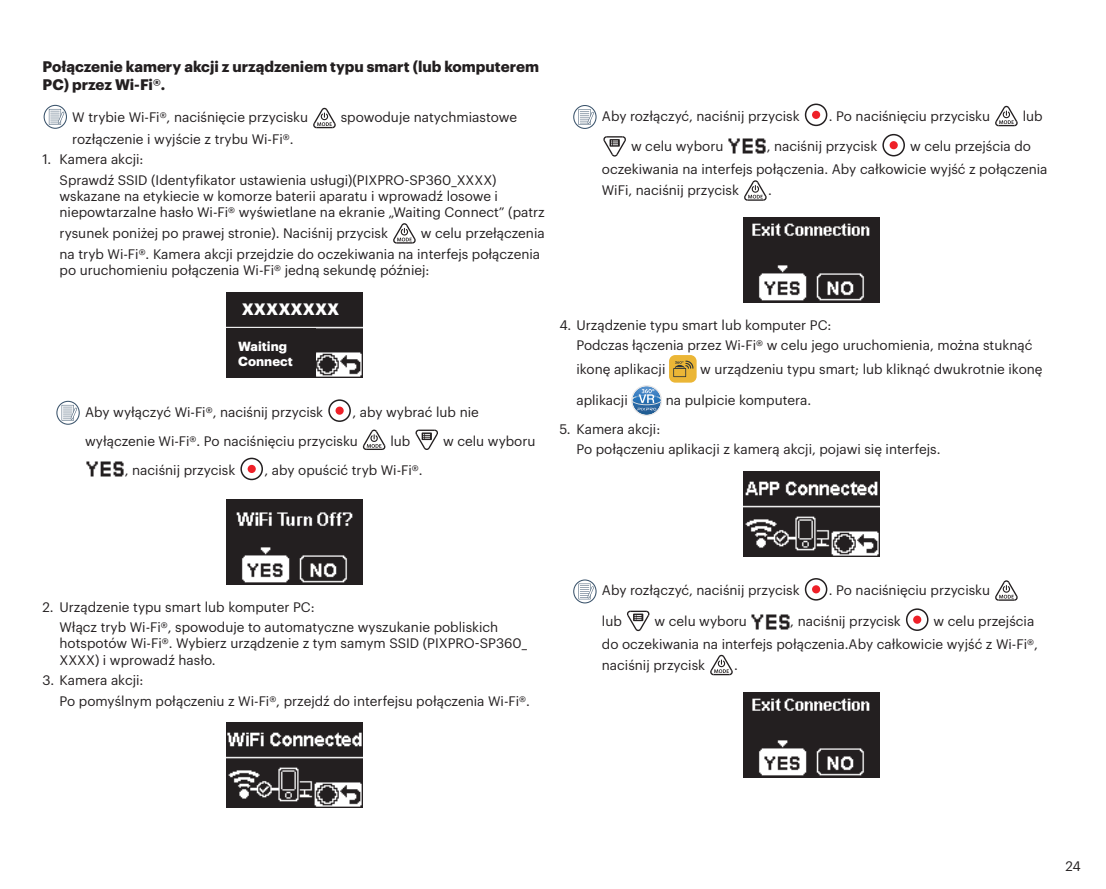
<style>
.page{position:relative;width:1106px;height:889px;background:#fff}
.page>*{position:absolute;margin:0;border:0;box-sizing:border-box;transform-origin:0 0}
.t1{font:700 16.2px "Graphik";color:#fff}
.t2{font:700 15px/18px "Graphik";color:#231f20}
.t3{font:13.5px/20.4px "Graphik";color:#231f20}
.t4{font:700 12.9px/15.6px "Graphik";color:#fff}
</style>
<div class="page">
<svg style="left:44px;top:105px;width:23px;height:24px"></svg>
<svg style="left:313px;top:107px;width:23px;height:22px"></svg>
<svg style="left:393px;top:223px;width:23px;height:21px"></svg>
<img style="left:227px;top:293px;width:135px;height:85px">
<img style="left:227px;top:297px;width:135px;height:27px">
<div style="left:227px;top:329px;width:88px;height:49px;background:#231f20"></div>
<div style="left:233px;top:336px;width:71px;height:34px;background:#231f20"></div>
<div style="left:235px;top:297px;width:101px;height:23px;background:#231f20"></div>
<svg style="left:56px;top:401px;width:24px;height:24px"></svg>
<div style="left:328px;top:399px;width:23px;height:23px;border:1px solid #231f20;border-radius:50%"></div>
<div style="left:335px;top:406px;width:9px;height:9px;background:#ee2028;border-radius:50%"></div>
<svg style="left:362px;top:429px;width:24px;height:21px"></svg>
<svg style="left:415px;top:429px;width:23px;height:21px"></svg>
<img style="left:86px;top:461px;width:38px;height:16px">
<div style="left:240px;top:458px;width:23px;height:22px;border:1px solid #231f20;border-radius:50%"></div>
<div style="left:248px;top:465px;width:8px;height:8px;background:#ee2028;border-radius:50%"></div>
<img style="left:227px;top:499px;width:135px;height:85px">
<img style="left:227px;top:723px;width:135px;height:85px">
<svg style="left:573px;top:105px;width:23px;height:24px"></svg>
<div style="left:804px;top:104px;width:23px;height:22px;border:1px solid #231f20;border-radius:50%"></div>
<div style="left:812px;top:111px;width:8px;height:8px;background:#ee2028;border-radius:50%"></div>
<svg style="left:995px;top:105px;width:23px;height:22px"></svg>
<svg style="left:603px;top:136px;width:23px;height:21px"></svg>
<img style="left:728px;top:138px;width:38px;height:16px">
<div style="left:882px;top:134px;width:23px;height:22px;border:1px solid #231f20;border-radius:50%"></div>
<div style="left:889px;top:141px;width:8px;height:8px;background:#ee2028;border-radius:50%"></div>
<svg style="left:744px;top:180px;width:23px;height:21px"></svg>
<img style="left:743px;top:217px;width:136px;height:86px">
<div style="left:669px;top:355px;width:27px;height:27px;background:#ebb636;border-radius:6px"></div>
<svg style="left:673px;top:360px;width:20px;height:17px"></svg>
<svg style="left:631px;top:385px;width:31px;height:30px"></svg>
<img style="left:743px;top:471px;width:136px;height:85px">
<svg style="left:573px;top:579px;width:23px;height:24px"></svg>
<div style="left:804px;top:578px;width:23px;height:22px;border:1px solid #231f20;border-radius:50%"></div>
<div style="left:812px;top:585px;width:8px;height:8px;background:#ee2028;border-radius:50%"></div>
<svg style="left:995px;top:580px;width:23px;height:21px"></svg>
<svg style="left:627px;top:610px;width:23px;height:22px"></svg>
<img style="left:751px;top:614px;width:39px;height:16px">
<div style="left:906px;top:608px;width:22px;height:23px;border:1px solid #231f20;border-radius:50%"></div>
<div style="left:913px;top:615px;width:8px;height:9px;background:#ee2028;border-radius:50%"></div>
<svg style="left:710px;top:654px;width:23px;height:22px"></svg>
<img style="left:743px;top:692px;width:136px;height:85px">
<p class="t2" style="left:43px;top:57px;width:498px">Połączenie kamery akcji z urządzeniem typu smart (lub komputerem<br>PC) przez Wi-Fi®.</p>
<p class="t3" style="left:72px;top:105px;width:237px">W trybie Wi-Fi®, naciśnięcie przycisku</p>
<p class="t3" style="left:341px;top:105px;width:178px">spowoduje natychmiastowe</p>
<p class="t3" style="left:72px;top:128px;width:223px">rozłączenie i wyjście z trybu Wi-Fi®.</p>
<p class="t3" style="left:60px;top:148px;width:438px;text-indent:-17px">1. Kamera akcji:<br>Sprawdź SSID (Identyfikator ustawienia usługi)(PIXPRO-SP360_XXXX)</p>
<p class="t3" style="left:60px;top:187px;width:487px;line-height:16.2px">wskazane na etykiecie w komorze baterii aparatu i wprowadź losowe i niepowtarzalne hasło Wi-Fi® wyświetlane na ekranie „Waiting Connect” (patrz</p>
<p class="t3" style="left:60px;top:222px;width:330px">rysunek poniżej po prawej stronie). Naciśnij przycisk</p>
<p class="t3" style="left:60px;top:222px;width:486px;line-height:21px;text-indent:361px">w celu przełączenia na tryb Wi-Fi®. Kamera akcji przejdzie do oczekiwania na interfejs połączenia</p>
<p class="t3" style="left:60px;top:259px;width:371px">po uruchomieniu połączenia Wi-Fi® jedną sekundę później:</p>
<p class="t1" style="left:242px;top:297px;width:99px">XXXXXXXX</p>
<p class="t4" style="left:238px;top:337px;width:56px">Waiting<br>Connect</p>
<p class="t3" style="left:85px;top:396px;width:395px;line-height:29.1px;text-indent:267px">, aby wybrać lub nie wyłączenie Wi-Fi®. Po naciśnięciu przycisku</p>
<p class="t3" style="left:85px;top:400px;width:240px">Aby wyłączyć Wi-Fi®, naciśnij przycisk</p>
<p class="t3" style="left:390px;top:429px;width:21px">lub</p>
<p class="t3" style="left:443px;top:429px;width:94px">w celu wyboru</p>
<p class="t3" style="left:125px;top:458px;width:112px">, naciśnij przycisk</p>
<p class="t3" style="left:264px;top:458px;width:160px">, aby opuścić tryb Wi-Fi®.</p>
<p class="t3" style="left:602px;top:104px;width:199px">Aby rozłączyć, naciśnij przycisk</p>
<p class="t3" style="left:829px;top:104px;width:163px">. Po naciśnięciu przycisku</p>
<p class="t3" style="left:1022px;top:104px;width:21px">lub</p>
<p class="t3" style="left:631px;top:135px;width:94px">w celu wyboru</p>
<p class="t3" style="left:766px;top:135px;width:112px">, naciśnij przycisk</p>
<p class="t3" style="left:602px;top:133px;width:447px;line-height:23.2px;text-indent:308px">w celu przejścia do oczekiwania na interfejs połączenia. Aby całkowicie wyjść z połączenia</p>
<p class="t3" style="left:602px;top:179px;width:139px">WiFi, naciśnij przycisk</p>
<p class="t3" style="left:768px;top:179px;width:5px">.</p>
<p class="t3" style="left:576px;top:314px;width:457px;text-indent:-17px">4. Urządzenie typu smart lub komputer PC:<br>Podczas łączenia przez Wi-Fi® w celu jego uruchomienia, można stuknąć</p>
<p class="t3" style="left:576px;top:357px;width:91px">ikonę aplikacji</p>
<p class="t3" style="left:700px;top:357px;width:344px">w urządzeniu typu smart; lub kliknąć dwukrotnie ikonę</p>
<p class="t3" style="left:576px;top:389px;width:53px">aplikacji</p>
<p class="t3" style="left:666px;top:389px;width:147px">na pulpicie komputera.</p>
<p class="t3" style="left:576px;top:417px;width:366px;text-indent:-17px">5. Kamera akcji:<br>Po połączeniu aplikacji z kamerą akcji, pojawi się interfejs.</p>
<p class="t3" style="left:60px;top:595px;width:440px;text-indent:-17px">2. Urządzenie typu smart lub komputer PC:<br>Włącz tryb Wi-Fi®, spowoduje to automatyczne wyszukanie pobliskich</p>
<p class="t3" style="left:60px;top:634px;width:469px;line-height:16.2px">hotspotów Wi-Fi®. Wybierz urządzenie z tym samym SSID (PIXPRO-SP360_<br>XXXX) i wprowadź hasło.</p>
<p class="t3" style="left:60px;top:669px;width:472px;text-indent:-17px">3. Kamera akcji:<br>Po pomyślnym połączeniu z Wi-Fi®, przejdź do interfejsu połączenia Wi-Fi®.</p>
<p class="t3" style="left:602px;top:579px;width:199px">Aby rozłączyć, naciśnij przycisk</p>
<p class="t3" style="left:829px;top:579px;width:163px">. Po naciśnięciu przycisku</p>
<p class="t3" style="left:602px;top:609px;width:21px">lub</p>
<p class="t3" style="left:654px;top:609px;width:94px">w celu wyboru</p>
<p class="t3" style="left:790px;top:609px;width:112px">, naciśnij przycisk</p>
<p class="t3" style="left:602px;top:608px;width:437px;line-height:23.2px;text-align:right">w celu przejścia<br>do oczekiwania na interfejs połączenia.Aby całkowicie wyjść z Wi-Fi®,</p>
<p class="t3" style="left:602px;top:653px;width:105px">naciśnij przycisk</p>
<p class="t3" style="left:734px;top:653px;width:5px">.</p>
<p class="t3" style="left:1065px;top:854px;width:17px">24</p>
</div>
